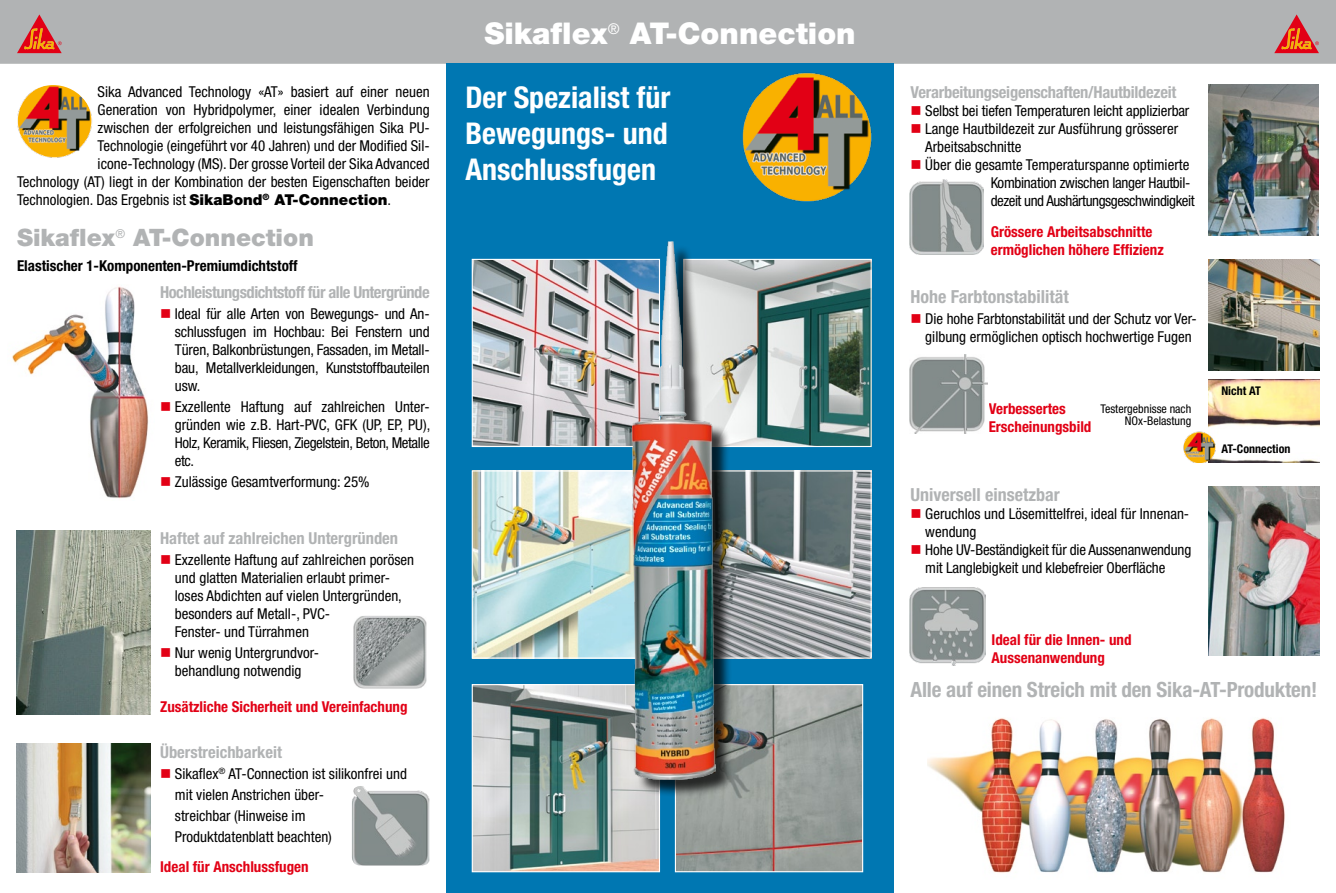
<style>
.page{position:relative;width:1336px;height:893px;background:#fff}
.page>*{position:absolute;margin:0;border:0;box-sizing:border-box;transform-origin:0 0}
.P2_3_4_5_Bodytext_Ti{font:700 condensed 30px/36px "Helvetica Neue";color:#fff;text-align:justify}
.P2_3_4_5_Bodytext_10{font:900 30px "Helvetica Neue";color:#fff}
.P5_Titel_Product{font:900 24px "Helvetica Neue";color:#b1b3b4}
.P1_Subtitel{font:700 condensed 21px "Helvetica Neue";letter-spacing:-.01em;color:#b1b3b4}
.P2_3_4_5_Bodytext_10-2{font:700 condensed 18px "Helvetica Neue";color:#b1b3b4}
.P2_3_4_5_Bodytext_10-3{font:700 condensed 16.5px "Helvetica Neue";letter-spacing:-.015em;color:#b1b3b4}
.P2_3_4_5_Bodytext_10-4{font:condensed 15px/18px "Helvetica Neue";color:#000}
.P2_3_4_5_Bodytext_10-5{font:700 condensed 15px/18px "Helvetica Neue";color:#e20015}
.P2_3_4_5_Bodytext_10-6{font:condensed 15px/18px "Helvetica Neue";letter-spacing:-.02em;color:#000}
.P2_3_4_5_Bodytext_10-7{font:700 condensed 15px "Helvetica Neue";color:#000}
.P2_3_4_5_Bodytext_Ti-2{font:condensed 12px/12px "Helvetica Neue";color:#000;text-align:right}
.P2_3_4_5_Bodytext_Ti-3{font:700 condensed 12px "Helvetica Neue";color:#000}
.s1{font-weight:900;font-stretch:normal}
.s2{color:#e20015}
</style>
<div class="page">
<div style="left:0;top:0;width:1335px;height:64px;background:#b1b3b4"></div>
<svg style="left:17px;top:14px;width:45px;height:39px;background:#ca7266"></svg>
<svg style="left:1273px;top:14px;width:45px;height:39px;background:#ca7266"></svg>
<div style="left:446px;top:64px;width:447px;height:829px;background:#0077b2"></div>
<img style="left:12px;top:286px;width:137px;height:213px">
<img style="left:473px;top:261px;width:159px;height:184px">
<div style="left:471px;top:259px;width:189px;height:188px;border:1px solid #fff"></div>
<img style="left:741px;top:261px;width:128px;height:184px">
<div style="left:683px;top:259px;width:188px;height:188px;border:1px solid #fff"></div>
<img style="left:473px;top:472px;width:159px;height:185px">
<div style="left:471px;top:470px;width:189px;height:189px;border:1px solid #fff"></div>
<img style="left:741px;top:472px;width:128px;height:185px">
<div style="left:683px;top:470px;width:188px;height:189px;border:1px solid #fff"></div>
<img style="left:473px;top:686px;width:185px;height:184px">
<div style="left:471px;top:684px;width:189px;height:188px;border:1px solid #fff"></div>
<img style="left:676px;top:686px;width:185px;height:184px">
<div style="left:674px;top:684px;width:189px;height:188px;border:1px solid #fff"></div>
<img style="left:742px;top:72px;width:130px;height:130px">
<div style="left:635px;top:244px;width:106px;height:568px;background:#000;opacity:.75"></div>
<img style="left:632px;top:242px;width:83px;height:537px">
<img style="left:16px;top:743px;width:134px;height:129px">
<img style="left:927px;top:718px;width:358px;height:155px">
<img style="left:16px;top:531px;width:134px;height:183px">
<img style="left:1208px;top:260px;width:111px;height:110px">
<img style="left:1208px;top:379px;width:111px;height:83px">
<img style="left:909px;top:354px;width:78px;height:80px">
<img style="left:1208px;top:486px;width:111px;height:170px">
<img style="left:909px;top:588px;width:76px;height:78px">
<img style="left:1208px;top:84px;width:109px;height:152px">
<svg style="left:983px;top:187px;width:1px;height:62px"></svg>
<img style="left:909px;top:179px;width:74px;height:76px">
<svg style="left:354px;top:617px;width:75px;height:71px"></svg>
<img style="left:353px;top:616px;width:73px;height:73px">
<img style="left:352px;top:786px;width:77px;height:80px">
<img style="left:17px;top:85px;width:75px;height:73px">
<img style="left:1183px;top:431px;width:33px;height:32px">
<p class="P2_3_4_5_Bodytext_10-4" style="left:98px;top:82px;width:333px">Sika Advanced Technology «AT» basiert auf einer neuen</p>
<p class="P2_3_4_5_Bodytext_10-4" style="left:98px;top:100px;width:333px">Generation von Hybridpolymer, einer idealen Verbindung</p>
<p class="P2_3_4_5_Bodytext_10-4" style="left:98px;top:118px;width:333px">zwischen der erfolgreichen und leistungsfähigen Sika PU-</p>
<p class="P2_3_4_5_Bodytext_10-4" style="left:98px;top:136px;width:333px">Technologie (eingeführt vor 40 Jahren) und der Modified Sil-</p>
<p class="P2_3_4_5_Bodytext_10-4" style="left:98px;top:154px;width:333px">icone-Technology (MS). Der grosse Vorteil der Sika Advanced</p>
<p class="P2_3_4_5_Bodytext_10-4" style="left:17px;top:172px;width:414px">Technology (AT) liegt in der Kombination der besten Eigenschaften beider</p>
<p class="P2_3_4_5_Bodytext_10-4" style="left:17px;top:190px;width:375px">Technologien. Das Ergebnis ist <span class="s1">SikaBond</span><sup>®</sup> <span class="s1">AT-Connection</span>.</p>
<p class="P5_Titel_Product" style="left:17px;top:223px;width:298px">Sikaflex<sup>®</sup> AT-Connection</p>
<p class="P2_3_4_5_Bodytext_10-7" style="left:17px;top:257px;width:282px">Elastischer 1-Komponenten-Premiumdichtstoff</p>
<p class="P2_3_4_5_Bodytext_10-3" style="left:160px;top:282px;width:271px">Hochleistungsdichtstoff für alle Untergründe</p>
<p class="P2_3_4_5_Bodytext_10-4" style="left:175px;top:305px;width:256px;text-align:justify;text-indent:-15px"><span class="s2">■</span> Ideal für alle Arten von Bewegungs- und An&shy;schlussfugen im Hochbau: Bei Fenstern und Türen, Balkonbrüstungen, Fassaden, im Metall&shy;bau, Metallverkleidungen, Kunststoffbauteilen usw.</p>
<p class="P2_3_4_5_Bodytext_10-4" style="left:175px;top:398px;width:257px;text-align:justify;text-indent:-15px"><span class="s2">■</span> Exzellente Haftung auf zahlreichen Unter&shy;gründen wie z.B. Hart-PVC, GFK (UP, EP, PU), Holz, Keramik, Fliesen, Ziegelstein, Beton, Metalle etc.</p>
<p class="P2_3_4_5_Bodytext_10-4" style="left:160px;top:473px;width:211px"><span class="s2">■</span> Zulässige Gesamtverformung: 25%</p>
<p class="P2_3_4_5_Bodytext_10-3" style="left:160px;top:528px;width:239px">Haftet auf zahlreichen Untergründen</p>
<p class="P2_3_4_5_Bodytext_10-4" style="left:175px;top:551px;width:241px;text-indent:-15px"><span class="s2">■</span> Exzellente Haftung auf zahlreichen porösen und glatten Materialien erlaubt primer&shy;loses Abdichten auf vielen Untergründen, besonders auf Metall-, PVC-<br>Fenster- und Türrahmen</p>
<p class="P2_3_4_5_Bodytext_10-4" style="left:160px;top:644px;width:160px;text-align:center"><span class="s2">■</span> Nur wenig Untergrundvor&shy;behandlung notwendig</p>
<p class="P2_3_4_5_Bodytext_10-5" style="left:160px;top:697px;width:249px">Zusätzliche Sicherheit und Vereinfachung</p>
<p class="P2_3_4_5_Bodytext_10-3" style="left:160px;top:742px;width:123px">Überstreichbarkeit</p>
<p class="P2_3_4_5_Bodytext_10-4" style="left:175px;top:763px;width:233px;line-height:21px;text-indent:-15px"><span class="s2">■</span> Sikaflex<sup>®</sup> AT-Connection ist silikonfrei und mit vielen Anstrichen über-<br>streichbar (Hinweise im<br>Produktdatenblatt beachten)</p>
<p class="P2_3_4_5_Bodytext_10-5" style="left:160px;top:858px;width:150px">Ideal für Anschlussfugen</p>
<p class="P2_3_4_5_Bodytext_10" style="left:484px;top:16px;width:373px">Sikaflex<sup>®</sup> AT-Connection</p>
<p class="P2_3_4_5_Bodytext_Ti" style="left:465px;top:79px;width:206px">Der Spezialist für Bewegungs- und Anschlussfugen</p>
<p class="P2_3_4_5_Bodytext_10-3" style="left:910px;top:82px;width:267px">Verarbeitungseigenschaften/Hautbildezeit</p>
<p class="P2_3_4_5_Bodytext_10-4" style="left:910px;top:101px;width:280px"><span class="s2">■</span> Selbst bei tiefen Temperaturen leicht applizierbar</p>
<p class="P2_3_4_5_Bodytext_10-4" style="left:925px;top:119px;width:254px;text-indent:-15px"><span class="s2">■</span> Lange Hautbildezeit zur Ausführung grösserer<br>Arbeitsabschnitte</p>
<p class="P2_3_4_5_Bodytext_10-6" style="left:990px;top:155px;width:205px;text-indent:-80px"><span class="s2">■</span> Über die gesamte Temperaturspanne optimierte<br>Kombination zwischen langer Hautbil&shy;dezeit und Aushärtungsgeschwindigkeit</p>
<p class="P2_3_4_5_Bodytext_10-5" style="left:990px;top:223px;width:174px">Grössere Arbeitsabschnitte ermöglichen höhere Effizienz</p>
<p class="P2_3_4_5_Bodytext_10-2" style="left:910px;top:286px;width:160px">Hohe Farbtonstabilität</p>
<p class="P2_3_4_5_Bodytext_10-4" style="left:925px;top:310px;width:273px;text-indent:-15px"><span class="s2">■</span> Die hohe Farbtonstabilität und der Schutz vor Ver&shy;gilbung ermöglichen optisch hochwertige Fugen</p>
<p class="P2_3_4_5_Bodytext_10-5" style="left:988px;top:400px;width:104px">Verbessertes<br>Erscheinungsbild</p>
<p class="P2_3_4_5_Bodytext_Ti-2" style="left:1100px;top:403px;width:92px">Testergebnisse nach<br>NOx-Belastung</p>
<p class="P2_3_4_5_Bodytext_10-2" style="left:910px;top:484px;width:151px">Universell einsetzbar</p>
<p class="P2_3_4_5_Bodytext_10-4" style="left:925px;top:504px;width:265px;text-indent:-15px"><span class="s2">■</span> Geruchlos und Lösemittelfrei, ideal für Innenan&shy;wendung</p>
<p class="P2_3_4_5_Bodytext_10-4" style="left:925px;top:540px;width:267px;text-indent:-15px"><span class="s2">■</span> Hohe UV-Beständigkeit für die Aussenanwendung mit Langlebigkeit und klebefreier Oberfläche</p>
<p class="P2_3_4_5_Bodytext_10-5" style="left:991px;top:630px;width:141px">Ideal für die Innen- und<br>Aussenanwendung</p>
<p class="P2_3_4_5_Bodytext_Ti-3" style="left:1221px;top:383px;width:41px">Nicht AT</p>
<p class="P2_3_4_5_Bodytext_Ti-3" style="left:1221px;top:441px;width:71px">AT-Connection</p>
<p class="P1_Subtitel" style="left:910px;top:676px;width:408px">Alle auf einen Streich mit den Sika-AT-Produkten!</p>
</div>
